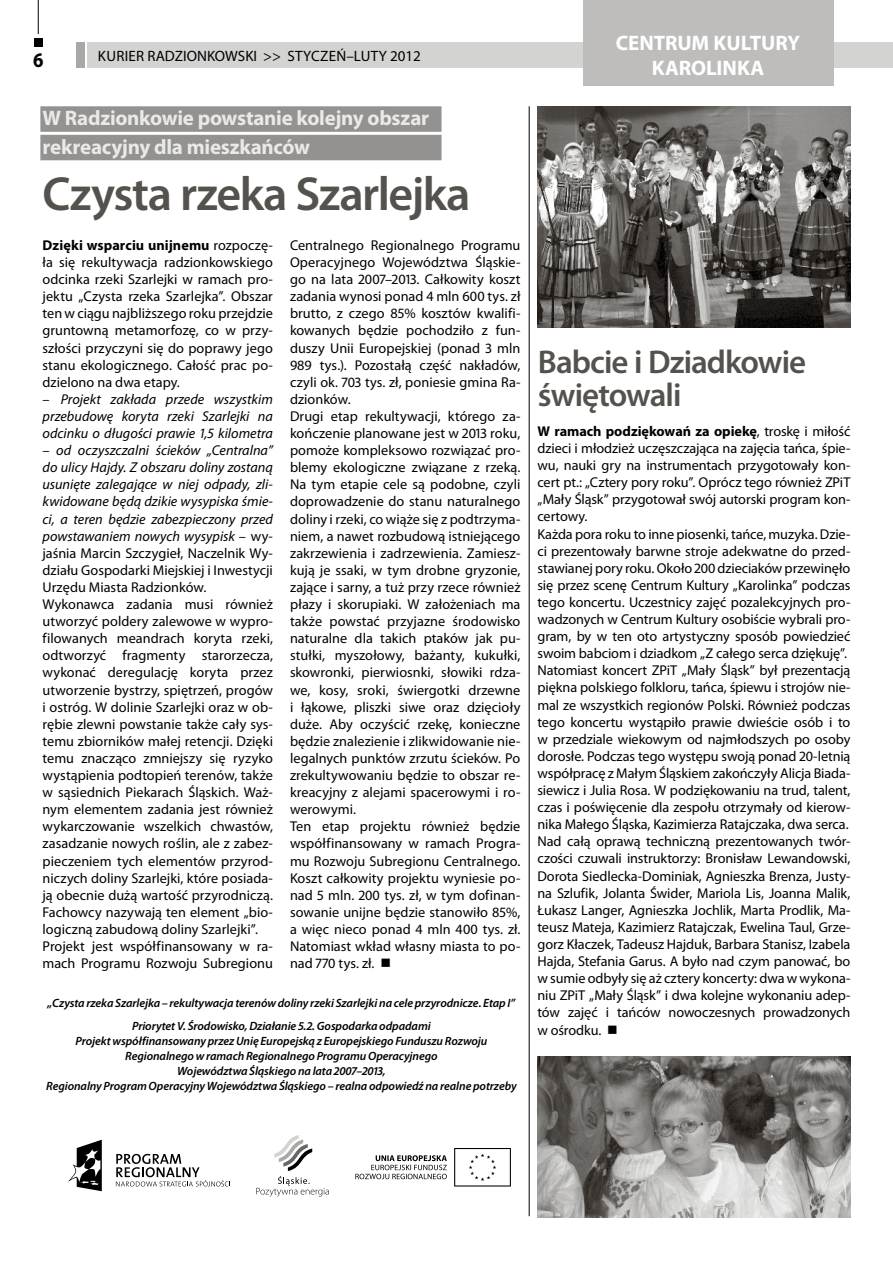
<style>
.page{position:relative;width:893px;height:1263px;background:#fff}
.page>*{position:absolute;margin:0;border:0;box-sizing:border-box;transform-origin:0 0}
.t1{font:600 48px "Myriad Pro";letter-spacing:-.03em;color:#55524e}
.t2{font:600 33px/33px "Myriad Pro";letter-spacing:-.03em;color:#55524e}
.t3{font:700 21px/28.5px "Myriad Pro";letter-spacing:-.015em;color:#e9e9e8}
.t4{font:700 21px/25.2px "Myriad Pro";letter-spacing:-.005em;color:#fff;text-align:center}
.t5{font:700 20.85px "Myriad Pro";color:#000;scale:.9 1}
.t6{font:15px "Myriad Pro";color:#000}
.t7{font:14.25px/17.1px "Myriad Pro";color:#000}
.t8{font:italic 14.25px/17.1px "Myriad Pro";color:#000;text-align:justify}
.t9{font:italic 600 12px/15px "Myriad Pro";letter-spacing:-.01em;color:#000;text-align:center}
.s1{font-weight:700}
.s2{font-style:normal}
.s3{font-style:italic}
</style>
<div class="page">
<div style="left:87px;top:43px;width:806px;height:25px;background:#d3d3d2"></div>
<div style="left:77px;top:43px;width:8px;height:25px;background:#a9a8a6"></div>
<hr style="left:38px;top:0;width:1px;height:34px;background:#000">
<div style="left:34px;top:38px;width:9px;height:9px;background:#000"></div>
<hr style="left:892px;top:0;width:1px;height:1263px;background:#fff">
<svg style="left:116px;top:1154px;width:114px;height:32px"></svg>
<svg style="left:68px;top:1140px;width:34px;height:51px"></svg>
<svg style="left:355px;top:1155px;width:92px;height:24px"></svg>
<svg style="left:454px;top:1148px;width:57px;height:38px"></svg>
<svg style="left:256px;top:1135px;width:73px;height:61px"></svg>
<div style="left:40px;top:106px;width:401px;height:26px;background:#949290"></div>
<div style="left:40px;top:135px;width:401px;height:25px;background:#949290"></div>
<div style="left:583px;top:0;width:250px;height:85px;background:#bebdbc"></div>
<img style="left:538px;top:106px;width:312px;height:222px">
<img style="left:537px;top:1057px;width:313px;height:160px">
<hr style="left:529px;top:106px;width:1px;height:1110px;background:#000">
<h3 class="t5" style="left:33px;top:46px;width:13px">6</h3>
<p class="t6" style="left:98px;top:47px;width:325px">Kuri er RADZIONKOWSKI &gt;&gt; STYCZEŃ–LUTY 2012</p>
<h3 class="t3" style="left:43px;top:103px;width:388px">W Radzionkowie powstanie kolejny obszar rekreacyjny dla mieszkańców</h3>
<h1 class="t1" style="left:43px;top:164px;width:430px">Czysta rzeka Szarlejka</h1>
<p class="t7" style="left:43px;top:236px;width:232px;text-align:justify"><span class="s1">Dzięki wsparciu unijnemu</span> rozpoczę&shy;ła się rekultywacja radzionkowskiego odcinka rzeki Szarlejki w ramach pro&shy;jektu „Czysta rzeka Szarlejka”. Obszar ten w ciągu najbliższego roku przejdzie gruntowną metamorfozę, co w przy&shy;szłości przyczyni się do poprawy jego stanu ekologicznego. Całość prac po&shy;dzielono na dwa etapy.</p>
<p class="t8" style="left:43px;top:390px;width:232px"><span class="s2">–</span> Projekt zakłada przede wszystkim przebudowę koryta rzeki Szarlejki na odcinku o długości prawie 1,5 kilometra</p>
<p class="t7" style="left:43px;top:442px;width:232px"><span class="s3">– od oczyszczalni ścieków „Centralna” do ulicy Hajdy. Z obszaru doliny zostaną usunięte zalegające w niej odpady, zli&shy;kwidowane będą dzikie wysypiska śmie&shy;ci, a teren będzie zabezpieczony przed powstawaniem nowych wysypisk</span> – wy&shy;jaśnia Marcin Szczygieł, Naczelnik Wy&shy;działu Gospodarki Miejskiej i Inwestycji Urzędu Miasta Radzionków.<br>Wykonawca zadania musi również utworzyć poldery zalewowe w wypro&shy;filowanych meandrach koryta rzeki, odtworzyć fragmenty starorzecza, wykonać deregulację koryta przez utworzenie bystrzy, spiętrzeń, progów i ostróg. W dolinie Szarlejki oraz w ob&shy;rębie zlewni powstanie także cały sys&shy;temu zbiorników małej retencji. Dzięki temu znacząco zmniejszy się ryzyko wystąpienia podtopień terenów, także w sąsiednich Piekarach Śląskich. Waż&shy;nym elementem zadania jest również wykarczowanie wszelkich chwastów, zasadzanie nowych roślin, ale z zabez&shy;pieczeniem tych elementów przyrod&shy;niczych doliny Szarlejki, które posiada&shy;ją obecnie dużą wartość przyrodniczą.<br>Fachowcy nazywają ten element „bio&shy;logiczną zabudową doliny Szarlejki”.<br>Projekt jest współfinansowany w ra&shy;mach Programu Rozwoju Subregionu</p>
<p class="t7" style="left:290px;top:236px;width:232px">Centralnego Regionalnego Programu Operacyjnego Województwa Śląskie&shy;go na lata 2007–2013. Całkowity koszt zadania wynosi ponad 4 mln 600 tys. zł brutto, z czego 85% kosztów kwalifi&shy;kowanych będzie pochodziło z fun&shy;duszy Unii Europejskiej (ponad 3 mln 989 tys.). Pozostałą część nakładów, czyli ok. 703 tys. zł, poniesie gmina Ra&shy;dzionków.<br>Drugi etap rekultywacji, którego za&shy;kończenie planowane jest w 2013 roku, pomoże kompleksowo rozwiązać pro&shy;blemy ekologiczne związane z rzeką.<br>Na tym etapie cele są podobne, czyli doprowadzenie do stanu naturalnego doliny i rzeki, co wiąże się z podtrzyma&shy;niem, a nawet rozbudową istniejącego zakrzewienia i zadrzewienia. Zamiesz&shy;kują je ssaki, w tym drobne gryzonie, zające i sarny, a tuż przy rzece również płazy i skorupiaki. W założeniach ma także powstać przyjazne środowisko naturalne dla takich ptaków jak pu&shy;stułki, myszołowy, bażanty, kukułki, skowronki, pierwiosnki, słowiki rdza&shy;we, kosy, sroki, świergotki drzewne i łąkowe, pliszki siwe oraz dzięcioły duże. Aby oczyścić rzekę, konieczne będzie znalezienie i zlikwidowanie nie&shy;legalnych punktów zrzutu ścieków. Po zrekultywowaniu będzie to obszar re&shy;kreacyjny z alejami spacerowymi i ro&shy;werowymi.<br>Ten etap projektu również będzie współfinansowany w ramach Progra&shy;mu Rozwoju Subregionu Centralnego.<br>Koszt całkowity projektu wyniesie po&shy;nad 5 mln. 200 tys. zł, w tym dofinan&shy;sowanie unijne będzie stanowiło 85%, a więc nieco ponad 4 mln 400 tys. zł.<br>Natomiast wkład własny miasta to po&shy;nad 770 tys. zł. ■</p>
<p class="t9" style="left:48px;top:991px;width:469px;line-height:23.5px">„Czysta rzeka Szarlejka – rekultywacja terenów doliny rzeki Szarlejki na cele przyrodnicze. Etap I”<br>Priorytet V. Środowisko, Działanie 5.2. Gospodarka odpadami</p>
<p class="t9" style="left:46px;top:1033px;width:472px">Projekt współfinansowany przez Unię Europejską z Europejskiego Funduszu Rozwoju Regionalnego w ramach Regionalnego Programu Operacyjnego<br>Województwa Śląskiego na lata 2007–2013,<br>Regionalny Program Operacyjny Województwa Śląskiego – realna odpowiedź na realne potrzeby</p>
<h3 class="t4" style="left:616px;top:29px;width:186px">CENTRUM KULTURY<br>KAROLINKA</h3>
<h2 class="t2" style="left:538px;top:345px;width:270px">Babcie i Dziadkowie świętowali</h2>
<p class="t7" style="left:537px;top:422px;width:314px"><span class="s1">W ramach podziękowań za opiekę</span>, troskę i miłość dzieci i młodzież uczęszczająca na zajęcia tańca, śpie&shy;wu, nauki gry na instrumentach przygotowały kon&shy;cert pt.: „Cztery pory roku”. Oprócz tego również ZPiT „Mały Śląsk” przygotował swój autorski program kon&shy;certowy.<br>Każda pora roku to inne piosenki, tańce, muzyka. Dzie&shy;ci prezentowały barwne stroje adekwatne do przed&shy;stawianej pory roku. Około 200 dzieciaków przewinęło się przez scenę Centrum Kultury „Karolinka” podczas tego koncertu. Uczestnicy zajęć pozalekcyjnych pro&shy;wadzonych w Centrum Kultury osobiście wybrali pro&shy;gram, by w ten oto artystyczny sposób powiedzieć swoim babciom i dziadkom „Z całego serca dziękuję”.<br>Natomiast koncert ZPiT „Mały Śląsk” był prezentacją piękna polskiego folkloru, tańca, śpiewu i strojów nie&shy;mal ze wszystkich regionów Polski. Również podczas tego koncertu wystąpiło prawie dwieście osób i to w przedziale wiekowym od najmłodszych po osoby dorosłe. Podczas tego występu swoją ponad 20-letnią współpracę z Małym Śląskiem zakończyły Alicja Biada&shy;siewicz i Julia Rosa. W podziękowaniu na trud, talent, czas i poświęcenie dla zespołu otrzymały od kierow&shy;nika Małego Śląska, Kazimierza Ratajczaka, dwa serca.<br>Nad całą oprawą techniczną prezentowanych twór&shy;czości czuwali instruktorzy: Bronisław Lewandowski, Dorota Siedlecka-Dominiak, Agnieszka Brenza, Justy&shy;na Szlufik, Jolanta Świder, Mariola Lis, Joanna Malik, Łukasz Langer, Agnieszka Jochlik, Marta Prodlik, Ma&shy;teusz Mateja, Kazimierz Ratajczak, Ewelina Taul, Grze&shy;gorz Kłaczek, Tadeusz Hajduk, Barbara Stanisz, Izabela Hajda, Stefania Garus. A było nad czym panować, bo w sumie odbyły się aż cztery koncerty: dwa w wykona&shy;niu ZPiT „Mały Śląsk” i dwa kolejne wykonaniu adep&shy;tów zajęć i tańców nowoczesnych prowadzonych w ośrodku. ■</p>
</div>
